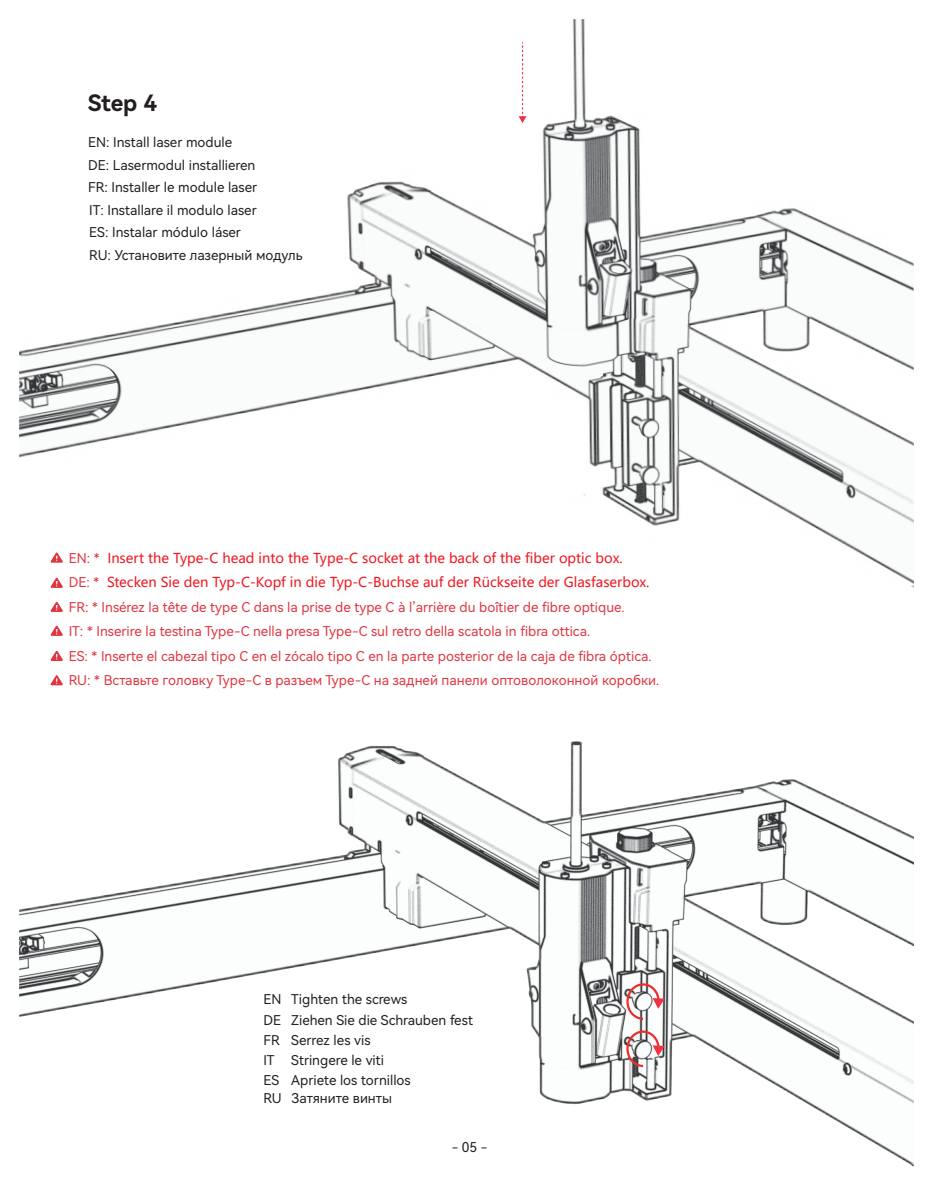
<style>
.page{position:relative;width:932px;height:1187px;background:#fff}
.page>*{position:absolute;margin:0;border:0;box-sizing:border-box;transform-origin:0 0}
.t1{font:22.5px "Harmony OS Sans SC Bold";color:#241f1f}
.t2{font:13.5px/24.5px "Harmony OS Sans SC";color:#df3741}
.t3{font:13.5px/19.8px "Harmony OS Sans SC";color:#241f1f}
.t4{font:13.5px/24.5px "Microsoft Ya Hei";color:#ef1923}
.s1{font-family:"Harmony OS Sans SC";color:#df3741}
</style>
<div class="page">
<svg style="left:50px;top:587px;width:13px;height:1px"></svg>
<svg style="left:50px;top:601px;width:13px;height:11px"></svg>
<svg style="left:50px;top:625px;width:13px;height:11px"></svg>
<svg style="left:50px;top:650px;width:13px;height:11px"></svg>
<svg style="left:50px;top:675px;width:13px;height:10px"></svg>
<img style="left:19px;top:19px;width:894px;height:568px">
<img style="left:19px;top:741px;width:894px;height:425px">
<svg style="left:625px;top:980px;width:39px;height:40px"></svg>
<svg style="left:625px;top:1026px;width:39px;height:42px"></svg>
<h1 class="t1" style="left:88px;top:87px;width:70px">Step 4</h1>
<p class="t3" style="left:88px;top:131px;width:216px;line-height:22.5px">EN: Install laser module<br>DE: Lasermodul installieren<br>FR: Installer le module laser<br>IT: Installare il modulo laser<br>ES: Instalar módulo láser<br>RU: Установите лазерный модуль</p>
<p class="t4" style="left:69px;top:545px;width:582px"><span class="s1">EN: *</span> Insert the Type-C head into the Type-C socket at the back of the fiber optic box.<br><span class="s1">DE: *</span> Stecken Sie den Typ-C-Kopf in die Typ-C-Buchse auf der Rückseite der Glasfaserbox.</p>
<p class="t2" style="left:69px;top:594px;width:591px">FR: * Insérez la tête de type C dans la prise de type C à l’arrière du boîtier de fibre optique.<br>IT: * Inserire la testina Type-C nella presa Type-C sul retro della scatola in fibra ottica.<br>ES: * Inserte el cabezal tipo C en el zócalo tipo C en la parte posterior de la caja de fibra óptica.<br>RU: * Вставьте головку Type-C в разъем Type-C на задней панели оптоволоконной коробки.</p>
<p class="t3" style="left:263px;top:989px;width:20px">EN<br>DE<br>FR<br>IT<br>ES<br>RU</p>
<p class="t3" style="left:291px;top:989px;width:183px">Tighten the screws<br>Ziehen Sie die Schrauben fest<br>Serrez les vis<br>Stringere le viti<br>Apriete los tornillos<br>Затяните винты</p>
<p class="t3" style="left:451px;top:1136px;width:37px">- 05 -</p>
</div>
